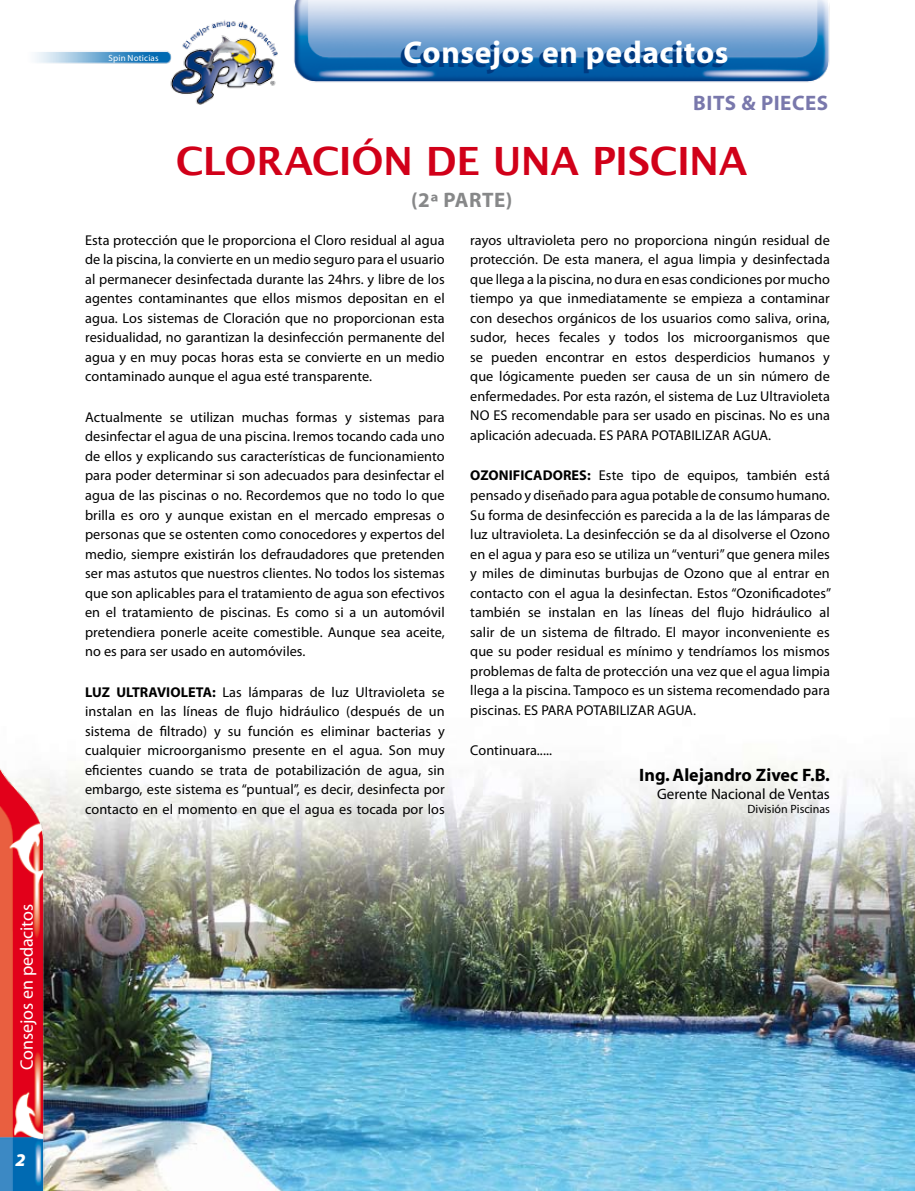
<style>
.page{position:relative;width:915px;height:1191px;background:#fff}
.page>*{position:absolute;margin:0;border:0;box-sizing:border-box;transform-origin:0 0}
.t1{font:700 39px "Lucida Grande";letter-spacing:-.01em;color:#d10019}
.t2{font:700 31.5px "Myriad";letter-spacing:.02em;color:#fff}
.t3{font:700 21px "Myriad";letter-spacing:.025em;color:#7978ac}
.t4{font:700 21px "Myriad";color:#878889}
.t5{font:700 18px "Myriad";color:#000}
.t6{font:18px "Myriad";letter-spacing:-.005em;color:#fff}
.t7{font:15px "Myriad";color:#000}
.t8{font:14.25px/19.5px "Myriad Pro";letter-spacing:.005em;color:#000;text-align:justify}
.t9{font:12px "Myriad";color:#000}
.t10{font:9px "Myriad";letter-spacing:.015em;color:#fff}
.s1{font-weight:700}
</style>
<div class="page">
<img style="left:0;top:0;width:914px;height:1191px">
<svg style="left:15px;top:1154px;width:10px;height:12px"></svg>
<p class="t6" style="left:18px;top:1069px;width:167px;rotate:-90deg">Consejos en pedacitos</p>
<p class="t10" style="left:108px;top:53px;width:52px">Spin Noticias</p>
<h2 class="t2" style="left:403px;top:36px;width:326px">Consejos en pedacitos</h2>
<h3 class="t3" style="left:693px;top:92px;width:136px">BITS &amp; PIECES</h3>
<h1 class="t1" style="left:176px;top:139px;width:573px">CLORACIÓN DE UNA PISCINA</h1>
<h3 class="t4" style="left:411px;top:189px;width:58px">(2ª Parte</h3>
<h3 class="t4" style="left:505px;top:189px;width:8px">)</h3>
<p class="t8" style="left:85px;top:230px;width:361px">Esta protección que le proporciona el Cloro residual al agua de la piscina, la convierte en un medio seguro para el usuario al permanecer desinfectada durante las 24hrs. y libre de los agentes contaminantes que ellos mismos depositan en el agua. Los sistemas de Cloración que no proporcionan esta residualidad, no garantizan la desinfección permanente del agua y en muy pocas horas esta se convierte en un medio contaminado aunque el agua esté transparente.</p>
<p class="t8" style="left:85px;top:407px;width:361px">Actualmente se utilizan muchas formas y sistemas para desinfectar el agua de una piscina. Iremos tocando cada uno de ellos y explicando sus características de funcionamiento para poder determinar si son adecuados para desinfectar el agua de las piscinas o no. Recordemos que no todo lo que brilla es oro y aunque existan en el mercado empresas o personas que se ostenten como conocedores y expertos del medio, siempre existirán los defraudadores que pretenden ser mas astutos que nuestros clientes. No todos los sistemas que son aplicables para el tratamiento de agua son efectivos en el tratamiento de piscinas. Es como si a un automóvil pretendiera ponerle aceite comestible. Aunque sea aceite, no es para ser usado en automóviles.</p>
<p class="t8" style="left:85px;top:682px;width:361px"><span class="s1">LUZ ULTRAVIOLETA:</span> Las lámparas de luz Ultravioleta se instalan en las líneas de flujo hidráulico (después de un sistema de filtrado) y su función es eliminar bacterias y cualquier microorganismo presente en el agua. Son muy eficientes cuando se trata de potabilización de agua, sin embargo, este sistema es “puntual”, es decir, desinfecta por contacto en el momento en que el agua es tocada por los</p>
<p class="t8" style="left:470px;top:230px;width:361px">rayos ultravioleta pero no proporciona ningún residual de protección. De esta manera, el agua limpia y desinfectada que llega a la piscina, no dura en esas condiciones por mucho tiempo ya que inmediatamente se empieza a contaminar con desechos orgánicos de los usuarios como saliva, orina, sudor, heces fecales y todos los microorganismos que se pueden encontrar en estos desperdicios humanos y que lógicamente pueden ser causa de un sin número de enfermedades. Por esta razón, el sistema de Luz Ultravioleta NO ES recomendable para ser usado en piscinas. No es una aplicación adecuada. ES PARA POTABILIZAR AGUA.</p>
<p class="t8" style="left:470px;top:466px;width:362px"><span class="s1">OZONIFICADORES:</span> Este tipo de equipos, también está pensado y diseñado para agua potable de consumo humano.<br>Su forma de desinfección es parecida a la de las lámparas de luz ultravioleta. La desinfección se da al disolverse el Ozono en el agua y para eso se utiliza un “venturi” que genera miles y miles de diminutas burbujas de Ozono que al entrar en contacto con el agua la desinfectan. Estos “Ozonificadotes” también se instalan en las líneas del flujo hidráulico al salir de un sistema de filtrado. El mayor inconveniente es que su poder residual es mínimo y tendríamos los mismos problemas de falta de protección una vez que el agua limpia llega a la piscina. Tampoco es un sistema recomendado para piscinas. ES PARA POTABILIZAR AGUA.</p>
<p class="t8" style="left:470px;top:740px;width:83px">Continuara.....</p>
<p class="t5" style="left:639px;top:765px;width:192px">Ing. Alejandro Zivec F.B.</p>
<p class="t7" style="left:657px;top:786px;width:174px">Gerente Nacional de Ventas</p>
<p class="t9" style="left:747px;top:803px;width:84px">División Piscinas</p>
</div>
